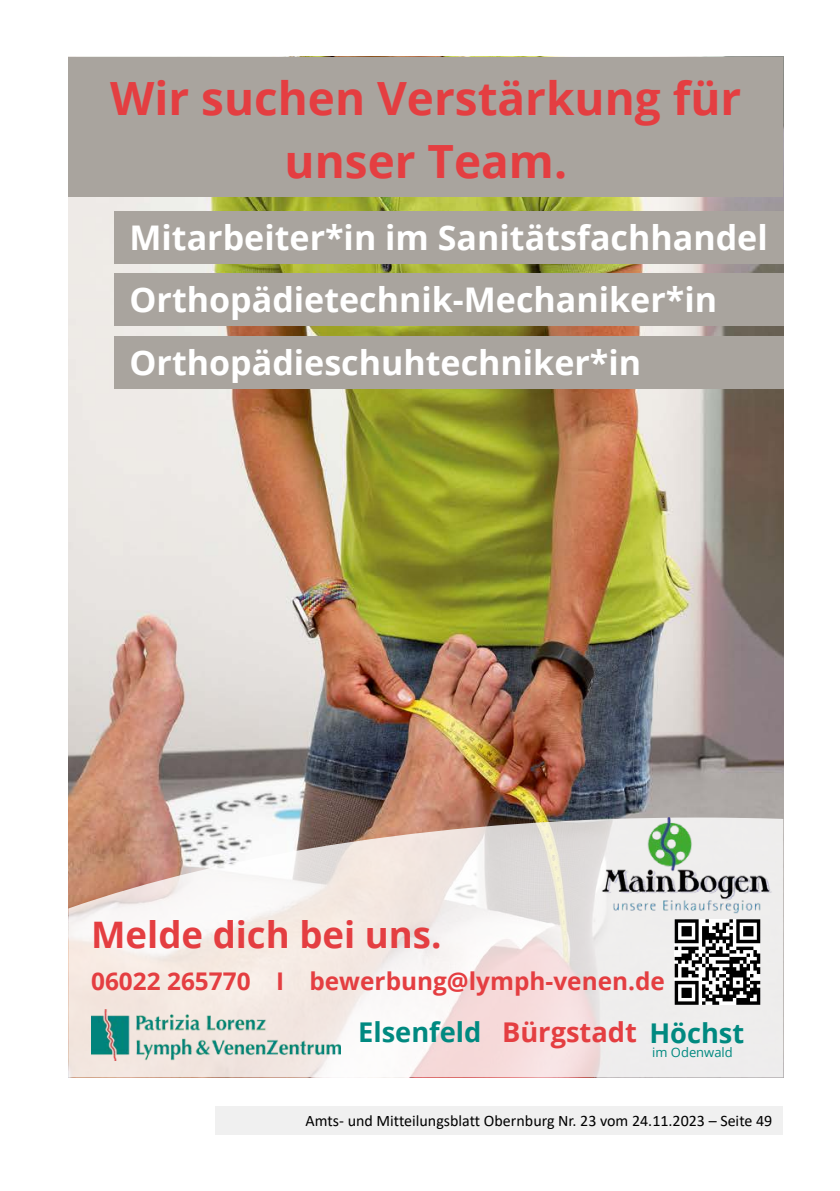
<style>
.page{position:relative;width:840px;height:1191px;background:#fff}
.page>*{position:absolute;margin:0;border:0;box-sizing:border-box;transform-origin:0 0}
.t1{font:700 45.8px/63px "Open Sans";color:#e43e41;text-align:center}
.t2{font:700 36.6px "Open Sans";color:#e43e41}
.t3{font:700 34px/62.8px "Open Sans";color:#fff}
.t4{font:700 27.2px "Open Sans";color:#008980}
.t5{font:700 24.4px "Open Sans";color:#e43e41}
.t6{font:16px "Calibri";color:#000}
.t7{font:13px "Open Sans";color:#008980}
.s1{color:#e43e41}
</style>
<div class="page">
<img style="left:68px;top:196px;width:714px;height:621px">
<svg style="left:68px;top:817px;width:714px;height:260px"></svg>
<img style="left:91px;top:1009px;width:249px;height:51px">
<svg style="left:674px;top:919px;width:85px;height:85px"></svg>
<hr style="left:735px;top:1001px;width:24px;height:3px;background:#000">
<div style="left:114px;top:273px;width:668px;height:52px;background:#a9a49e"></div>
<div style="left:114px;top:336px;width:668px;height:52px;background:#a9a49e"></div>
<div style="left:114px;top:211px;width:668px;height:52px;background:#a9a49e"></div>
<div style="left:68px;top:57px;width:714px;height:139px;background:#a9a49e"></div>
<img style="left:600px;top:817px;width:171px;height:96px">
<div style="left:215px;top:1106px;width:567px;height:28px;background:#f0f0f0"></div>
<h1 class="t1" style="left:110px;top:66px;width:632px">Wir suchen Verstärkung für unser Team.</h1>
<p class="t3" style="left:129px;top:205px;width:639px">Mitarbeiter*in im Sanitätsfachhandel</p>
<p class="t3" style="left:129px;top:267px;width:588px">Orthopädietechnik-Mechaniker*in<br>Orthopädieschuhtechniker*in</p>
<p class="t2" style="left:91px;top:908px;width:351px">Melde dich bei uns.</p>
<p class="t5" style="left:91px;top:963px;width:575px">06022 265770 I bewerbung@lymph-venen.de</p>
<p class="t4" style="left:358px;top:1013px;width:387px">Elsenfeld <span class="s1">Bürgstadt</span> Höchst</p>
<p class="t7" style="left:651px;top:1043px;width:82px">im Odenwald</p>
<p class="t6" style="left:305px;top:1109px;width:468px">Amts- und Mitteilungsblatt Obernburg Nr. 23 vom 24.11.2023 – Seite 49</p>
</div>
